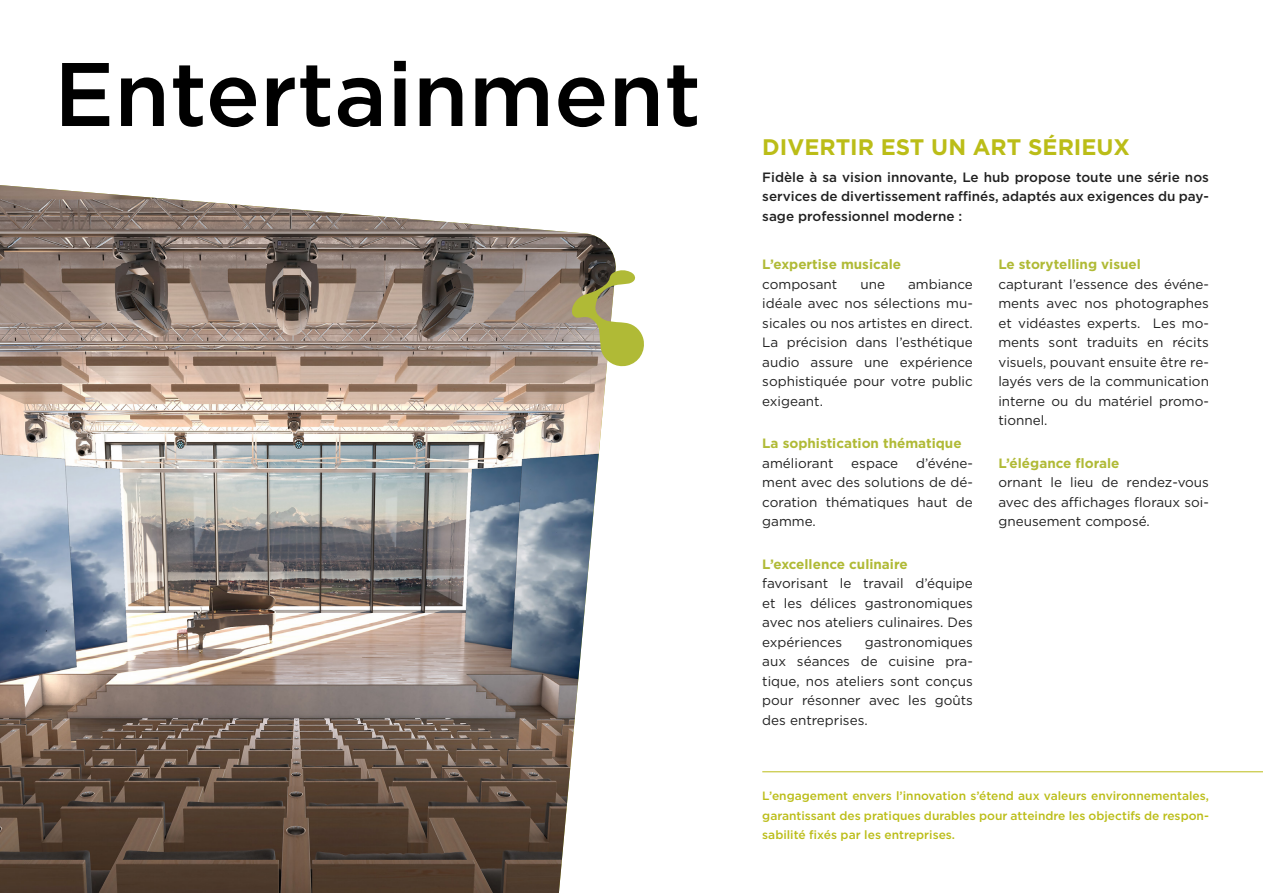
<style>
.page{position:relative;width:1263px;height:893px;background:#fff}
.page>*{position:absolute;margin:0;border:0;box-sizing:border-box;transform-origin:0 0}
.t1{font:500 90px "Gotham";color:#000}
.t2{font:700 22.5px "Gotham";color:#bbbd18}
.t3{font:13.5px/19.5px "Gotham";color:#212121;text-align:justify}
.t4{font:500 13.5px/19.5px "Gotham";color:#212121;text-align:justify}
.t5{font:700 13.5px "Gotham";color:#b0ba36}
.t6{font:500 12px/19.5px "Gotham";color:#bbbd18;text-align:justify}
</style>
<div class="page">
<img style="left:0;top:185px;width:616px;height:708px">
<svg style="left:572px;top:270px;width:72px;height:98px"></svg>
<hr style="left:762px;top:771px;width:501px;height:1px;background:#bbbd18">
<h1 class="t1" style="left:54px;top:35px;width:649px">Entertainment</h1>
<h2 class="t2" style="left:762px;top:132px;width:369px">DIVERTIR EST UN ART SÉRIEUX</h2>
<p class="t4" style="left:762px;top:167px;width:448px">Fidèle à sa vision innovante, Le hub propose toute une série nos services de divertissement raffinés, adaptés aux exigences du pay&shy;sage professionnel moderne :</p>
<p class="t5" style="left:762px;top:255px;width:140px">L’expertise musicale</p>
<p class="t3" style="left:762px;top:274px;width:77px">composant</p>
<p class="t3" style="left:860px;top:274px;width:26px">une</p>
<p class="t3" style="left:762px;top:274px;width:212px;text-indent:146px">ambiance idéale avec nos sélections mu&shy;sicales ou nos artistes en direct.<br>La précision dans l’esthétique audio assure une expérience sophistiquée pour votre public exigeant.</p>
<p class="t5" style="left:998px;top:255px;width:144px">Le storytelling visuel</p>
<p class="t3" style="left:998px;top:274px;width:212px">capturant l’essence des événe&shy;ments avec nos photographes et vidéastes experts. Les mo&shy;ments sont traduits en récits visuels, pouvant ensuite être re&shy;layés vers de la communication interne ou du matériel promo&shy;tionnel.</p>
<p class="t5" style="left:762px;top:434px;width:201px">La sophistication thématique</p>
<p class="t3" style="left:762px;top:453px;width:73px">améliorant</p>
<p class="t3" style="left:851px;top:453px;width:48px">espace</p>
<p class="t3" style="left:762px;top:453px;width:212px;text-indent:154px">d’événe&shy;ment avec des solutions de dé&shy;coration thématiques haut de gamme.</p>
<p class="t5" style="left:998px;top:454px;width:123px">L’élégance florale</p>
<p class="t3" style="left:998px;top:472px;width:212px">ornant le lieu de rendez-vous avec des affichages floraux soi&shy;gneusement composé.</p>
<p class="t5" style="left:762px;top:555px;width:147px">L’excellence culinaire</p>
<p class="t3" style="left:762px;top:574px;width:212px">favorisant le travail d’équipe et les délices gastronomiques avec nos ateliers culinaires. Des expériences</p>
<p class="t3" style="left:762px;top:632px;width:212px;text-indent:102px">gastronomiques aux séances de cuisine pra&shy;tique, nos ateliers sont conçus pour résonner avec les goûts des entreprises.</p>
<p class="t6" style="left:762px;top:786px;width:448px">L’engagement envers l’innovation s’étend aux valeurs environnementales, garantissant des pratiques durables pour atteindre les objectifs de respon&shy;sabilité fixés par les entreprises.</p>
</div>
